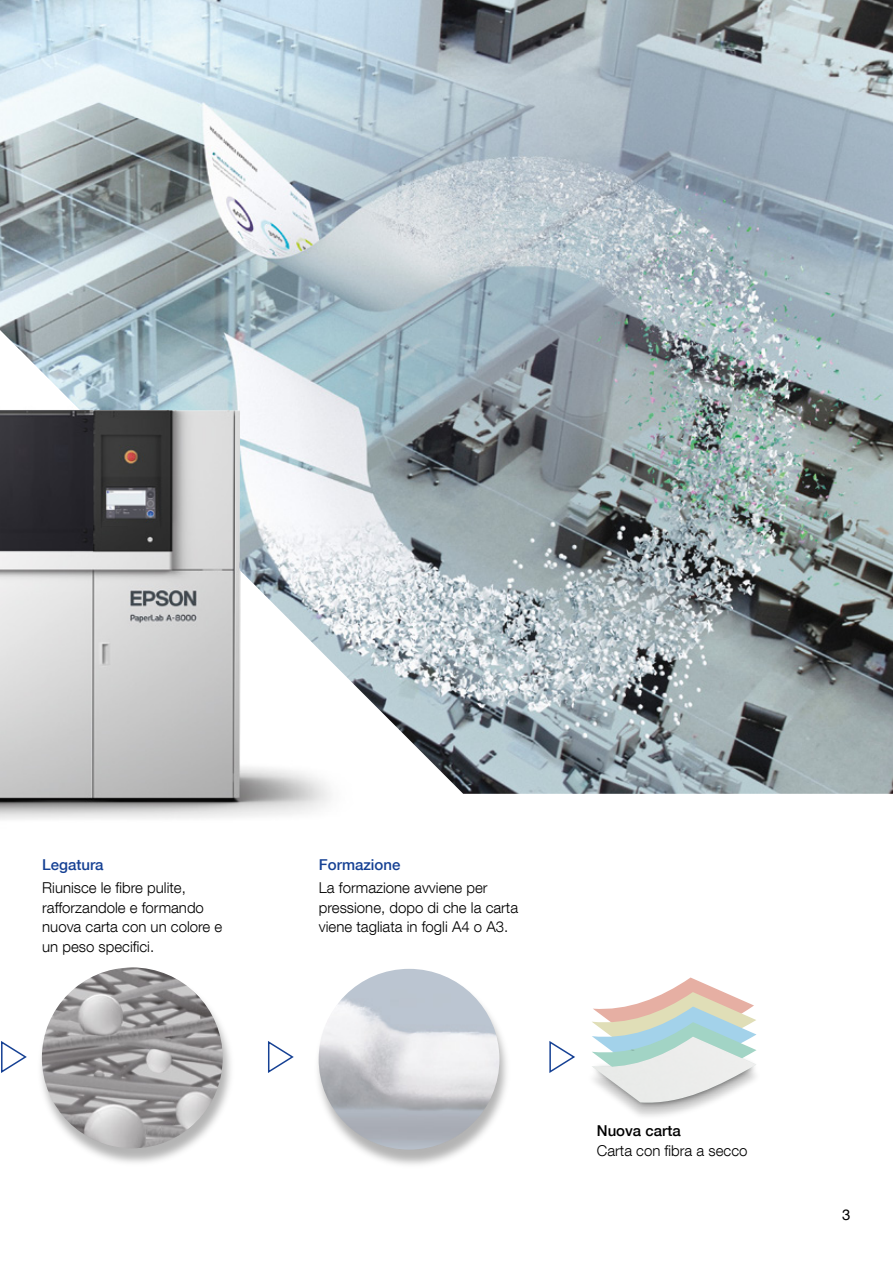
<style>
.page{position:relative;width:893px;height:1263px;background:#fff}
.page>*{position:absolute;margin:0;border:0;box-sizing:border-box;transform-origin:0 0}
.t1{font:300 15px/19.5px "Helvetica Neue LT Com";color:#000}
.t2{font:500 15px "Helvetica Neue LT Com";color:#164194}
.t3{font:500 15px "Helvetica Neue LT Com";color:#000}
.t4{font:15px "Helvetica Neue LT Com";color:#000}
</style>
<div class="page">
<img style="left:40px;top:985px;width:191px;height:178px">
<img style="left:42px;top:967px;width:181px;height:181px;border-radius:90px">
<img style="left:317px;top:969px;width:190px;height:196px">
<img style="left:319px;top:969px;width:180px;height:181px;border-radius:90px">
<svg style="left:681px;top:977px;width:75px;height:60px"></svg>
<img style="left:699px;top:1037px;width:57px;height:68px">
<img style="left:592px;top:984px;width:107px;height:131px">
<svg style="left:268px;top:1041px;width:26px;height:32px"></svg>
<svg style="left:549px;top:1041px;width:26px;height:32px"></svg>
<svg style="left:1px;top:1041px;width:26px;height:32px"></svg>
<img style="left:0;top:794px;width:331px;height:26px">
<img style="left:0;top:0;width:893px;height:794px">
<img style="left:0;top:410px;width:240px;height:389px">
<p class="t2" style="left:42px;top:855px;width:63px">Legatura</p>
<p class="t1" style="left:42px;top:878px;width:182px">Riunisce le fibre pulite, rafforzandole e formando nuova carta con un colore e un peso specifici.</p>
<p class="t2" style="left:319px;top:855px;width:83px">Formazione</p>
<p class="t1" style="left:319px;top:878px;width:201px">La formazione avviene per pressione, dopo di che la carta viene tagliata in fogli A4 o A3.</p>
<p class="t3" style="left:597px;top:1122px;width:85px">Nuova carta</p>
<p class="t1" style="left:597px;top:1140px;width:152px">Carta con fibra a secco</p>
<p class="t4" style="left:842px;top:1206px;width:10px">3</p>
</div>
